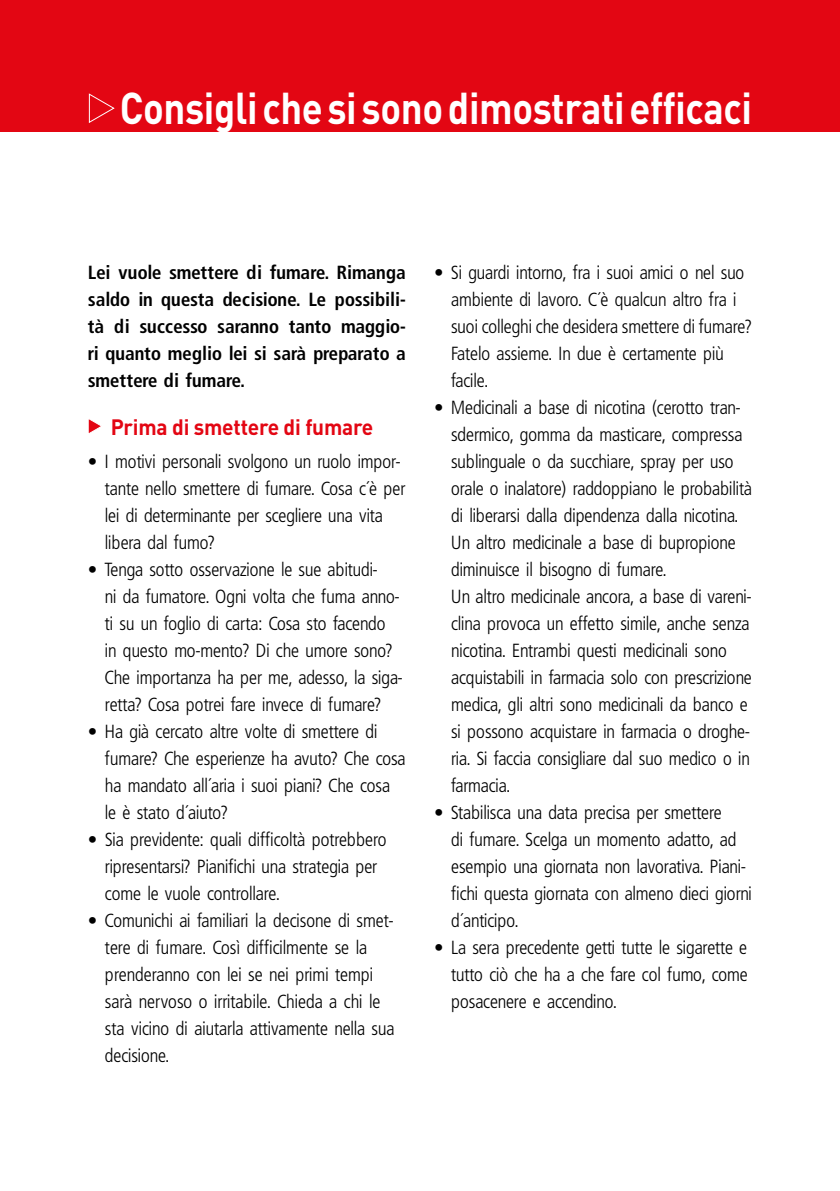
<style>
.page{position:relative;width:840px;height:1191px;background:#fff}
.page>*{position:absolute;margin:0;border:0;box-sizing:border-box;transform-origin:0 0}
.t1{font:700 44px "DIN Pro";letter-spacing:-.01em;color:#fff;scale:.87 1}
.t2{font:700 22px "DIN Pro";letter-spacing:-.01em;color:#e30613;scale:.95 1}
.t3{font:300 condensed 19px/27px "Frutiger Pro Frutiger";letter-spacing:-.005em;color:#000}
.t4{font:700 condensed 19px/27px "Frutiger Pro Frutiger";letter-spacing:-.005em;color:#000;text-align:justify}
</style>
<div class="page">
<div style="left:0;top:0;width:839px;height:132px;background:#e30613"></div>
<hr style="left:839px;top:0;width:1px;height:132px;background:#e30613">
<svg style="left:89px;top:93px;width:25px;height:30px"></svg>
<svg style="left:88px;top:419px;width:13px;height:15px"></svg>
<h1 class="t1" style="left:120px;top:78px;width:727px">Consigli che si sono dimostrati efficaci</h1>
<p class="t4" style="left:88px;top:259px;width:319px">Lei vuole smettere di fumare. Rimanga saldo in questa decisione. Le possibili&shy;tà di successo saranno tanto maggio&shy;ri quanto meglio lei si sarà preparato a smettere di fumare.</p>
<p class="t2" style="left:111px;top:412px;width:278px">Prima di smettere di fumare</p>
<p class="t3" style="left:105px;top:448px;width:301px;text-indent:-17px">• I motivi personali svolgono un ruolo impor&shy;tante nello smettere di fumare. Cosa c’è per lei di determinante per scegliere una vita libera dal fumo?</p>
<p class="t3" style="left:105px;top:556px;width:299px;text-indent:-17px">• Tenga sotto osservazione le sue abitudi-<br>ni da fumatore. Ogni volta che fuma anno&shy;ti su un foglio di carta: Cosa sto facendo<br>in questo mo-mento? Di che umore sono?<br>Che importanza ha per me, adesso, la siga&shy;retta? Cosa potrei fare invece di fumare?</p>
<p class="t3" style="left:105px;top:718px;width:302px;text-indent:-17px">• Ha già cercato altre volte di smettere di fumare? Che esperienze ha avuto? Che cosa ha mandato all’aria i suoi piani? Che cosa le è stato d’aiuto?</p>
<p class="t3" style="left:105px;top:826px;width:283px;text-indent:-17px">• Sia previdente: quali difficoltà potrebbero ripresentarsi? Pianifichi una strategia per come le vuole controllare.</p>
<p class="t3" style="left:105px;top:907px;width:291px;text-indent:-17px">• Comunichi ai familiari la decisone di smet&shy;tere di fumare. Così difficilmente se la prenderanno con lei se nei primi tempi sarà nervoso o irritabile. Chieda a chi le sta vicino di aiutarla attivamente nella sua decisione.</p>
<p class="t3" style="left:451px;top:259px;width:302px;text-indent:-17px">• Si guardi intorno, fra i suoi amici o nel suo ambiente di lavoro. C’è qualcun altro fra i suoi colleghi che desidera smettere di fumare?<br>Fatelo assieme. In due è certamente più facile.</p>
<p class="t3" style="left:451px;top:394px;width:302px;text-indent:-17px">• Medicinali a base di nicotina (cerotto tran&shy;sdermico, gomma da masticare, compressa sublinguale o da succhiare, spray per uso orale o inalatore) raddoppiano le probabilità di liberarsi dalla dipendenza dalla nicotina.<br>Un altro medicinale a base di bupropione diminuisce il bisogno di fumare.<br>Un altro medicinale ancora, a base di vareni&shy;clina provoca un effetto simile, anche senza nicotina. Entrambi questi medicinali sono acquistabili in farmacia solo con prescrizione medica, gli altri sono medicinali da banco e si possono acquistare in farmacia o droghe&shy;ria. Si faccia consigliare dal suo medico o in farmacia.</p>
<p class="t3" style="left:451px;top:799px;width:302px;text-indent:-17px">• Stabilisca una data precisa per smettere<br>di fumare. Scelga un momento adatto, ad esempio una giornata non lavorativa. Piani&shy;fichi questa giornata con almeno dieci giorni d’anticipo.</p>
<p class="t3" style="left:451px;top:934px;width:298px;text-align:justify;text-indent:-17px">• La sera precedente getti tutte le sigarette e tutto ciò che ha a che fare col fumo, come posacenere e accendino.</p>
</div>
